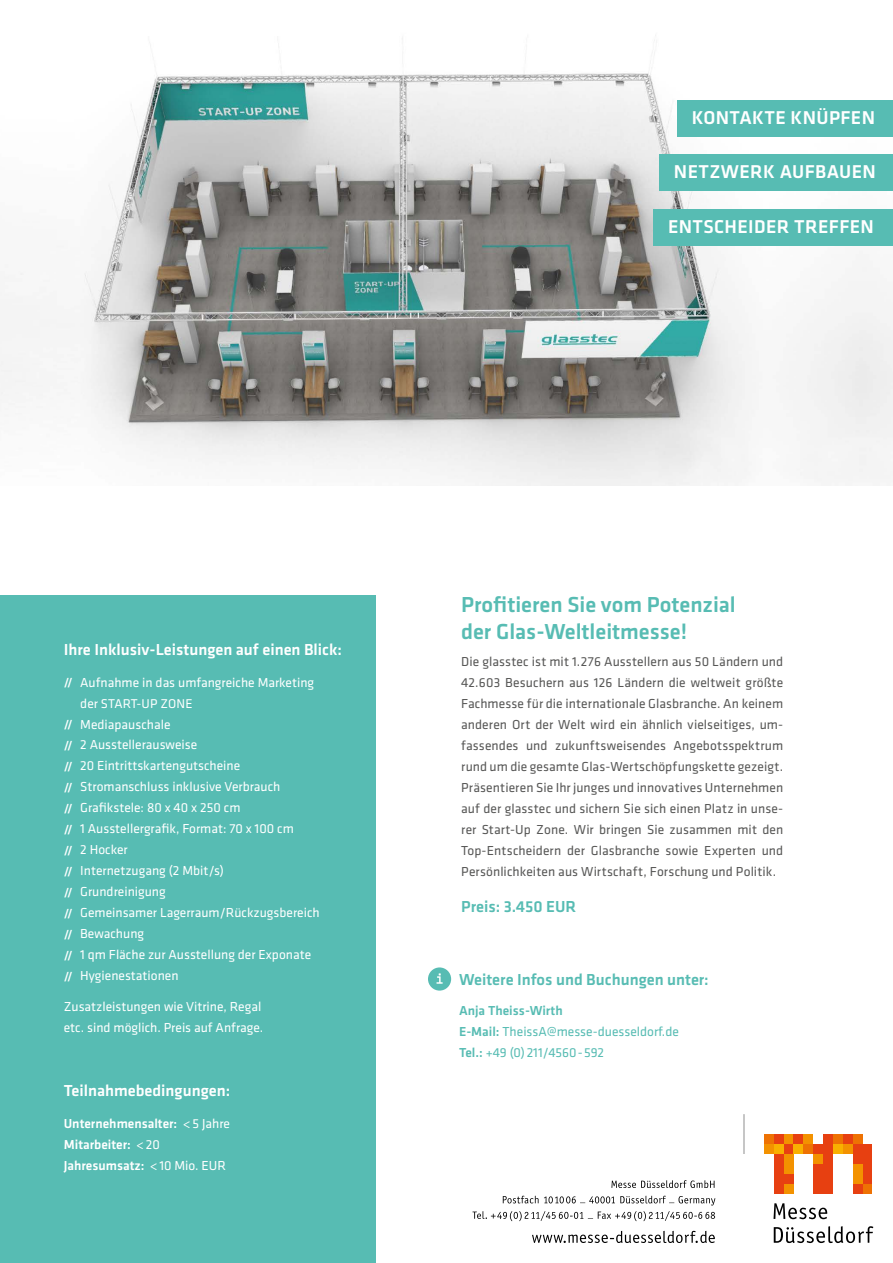
<style>
.page{position:relative;width:893px;height:1263px;background:#fff}
.page>*{position:absolute;margin:0;border:0;box-sizing:border-box;transform-origin:0 0}
.t1{font:500 22.5px/27px "Klavika";color:#57bcb3}
.t2{font:500 19.2px "Klavika";letter-spacing:.02em;color:#fff}
.t3{font:500 16.5px "Klavika";color:#fff}
.t4{font:500 16.5px "Klavika";color:#57bcb3}
.t5{font:13.5px/21px "Klavika";letter-spacing:.005em;color:#575756;text-align:justify}
.t6{font:13.5px/20.9px "Klavika";color:#fff}
.t7{font:13.5px/21px "Klavika";color:#57bcb3}
.t8{font:500 13.5px/21px "Klavika";color:#fff}
.t9{font:13.2px "Klavika";letter-spacing:.01em;color:#fff}
.s1{font-weight:500;font-size:12px}
.s2{font-size:13.5px}
.s3{font-weight:400}
.s4{font-weight:500}
</style>
<div class="page">
<img style="left:0;top:35px;width:893px;height:451px">
<div style="left:0;top:595px;width:376px;height:668px;background:#57bcb3"></div>
<div style="left:659px;top:155px;width:234px;height:36px;background:#57bcb3"></div>
<div style="left:677px;top:100px;width:216px;height:36px;background:#57bcb3"></div>
<div style="left:653px;top:209px;width:240px;height:37px;background:#57bcb3"></div>
<svg style="left:774px;top:1226px;width:99px;height:17px"></svg>
<svg style="left:773px;top:1203px;width:54px;height:16px"></svg>
<div style="left:764px;top:1144px;width:10px;height:10px;background:#f39200"></div>
<div style="left:774px;top:1134px;width:10px;height:10px;background:#e74011"></div>
<div style="left:774px;top:1144px;width:10px;height:10px;background:#f9b000"></div>
<div style="left:784px;top:1134px;width:9px;height:10px;background:#f39200"></div>
<div style="left:784px;top:1144px;width:9px;height:10px;background:#e74011"></div>
<div style="left:793px;top:1134px;width:10px;height:10px;background:#e74011"></div>
<div style="left:793px;top:1144px;width:10px;height:10px;background:#f9b000"></div>
<div style="left:803px;top:1134px;width:10px;height:10px;background:#f39200"></div>
<div style="left:803px;top:1144px;width:10px;height:10px;background:#ee7203"></div>
<div style="left:833px;top:1134px;width:10px;height:10px;background:#ee7203"></div>
<div style="left:833px;top:1144px;width:10px;height:10px;background:#f9b000"></div>
<div style="left:843px;top:1134px;width:10px;height:10px;background:#e74011"></div>
<div style="left:843px;top:1144px;width:10px;height:10px;background:#f39200"></div>
<div style="left:853px;top:1134px;width:9px;height:10px;background:#ee7203"></div>
<div style="left:853px;top:1144px;width:9px;height:20px;background:#e74011"></div>
<div style="left:862px;top:1144px;width:10px;height:39px;background:#e74011"></div>
<div style="left:774px;top:1154px;width:10px;height:39px;background:#e74011"></div>
<div style="left:784px;top:1154px;width:9px;height:20px;background:#f39200"></div>
<div style="left:784px;top:1174px;width:9px;height:9px;background:#e74011"></div>
<div style="left:784px;top:1183px;width:9px;height:10px;background:#f39200"></div>
<div style="left:853px;top:1164px;width:9px;height:19px;background:#f39200"></div>
<div style="left:862px;top:1183px;width:10px;height:10px;background:#ee7203"></div>
<div style="left:764px;top:1134px;width:10px;height:10px;background:#ee7203"></div>
<div style="left:813px;top:1144px;width:10px;height:10px;background:#e74011"></div>
<div style="left:813px;top:1154px;width:10px;height:10px;background:#f39200"></div>
<div style="left:813px;top:1164px;width:10px;height:29px;background:#e74011"></div>
<div style="left:823px;top:1134px;width:10px;height:59px;background:#e74011"></div>
<div style="left:853px;top:1183px;width:9px;height:10px;background:#e74011"></div>
<svg style="left:532px;top:1231px;width:183px;height:12px"></svg>
<svg style="left:472px;top:1211px;width:243px;height:10px"></svg>
<svg style="left:503px;top:1196px;width:212px;height:9px"></svg>
<svg style="left:611px;top:1180px;width:103px;height:8px"></svg>
<hr style="left:743px;top:1114px;width:2px;height:40px;background:#c6c6c6">
<div style="left:428px;top:967px;width:23px;height:23px;background:#57bcb3;border-radius:50%"></div>
<svg style="left:436px;top:973px;width:7px;height:11px"></svg>
<h2 class="t2" style="left:692px;top:104px;width:185px">KONTAKTE KNÜPFEN</h2>
<h2 class="t2" style="left:674px;top:159px;width:204px">NETZWERK AUFBAUEN</h2>
<h2 class="t2" style="left:668px;top:214px;width:207px">ENTSCHEIDER TREFFEN</h2>
<p class="t3" style="left:64px;top:639px;width:280px">Ihre Inklusiv-Leistungen auf einen Blick:</p>
<p class="t6" style="left:64px;top:671px;width:252px"><span class="s1">//</span> Aufnahme in das umfangreiche Marketing</p>
<p class="t9" style="left:80px;top:695px;width:114px"><span class="s2">der</span> START-UP ZONE</p>
<p class="t6" style="left:64px;top:713px;width:257px"><span class="s1">//</span> Mediapauschale<br><span class="s1">//</span> 2 Ausstellerausweise<br><span class="s1">//</span> 20 Eintrittskartengutscheine<br><span class="s1">//</span> Stromanschluss inklusive Verbrauch<br><span class="s1">//</span> Grafikstele: 80 x 40 x 250 cm<br><span class="s1">//</span> 1 Ausstellergrafik, Format: 70 x 100 cm<br><span class="s1">//</span> 2 Hocker<br><span class="s1">//</span> Internetzugang (2 Mbit/s)<br><span class="s1">//</span> Grundreinigung<br><span class="s1">//</span> Gemeinsamer Lagerraum/Rückzugsbereich <span class="s1">//</span> Bewachung<br><span class="s1">//</span> 1 qm Fläche zur Ausstellung der Exponate <span class="s1">//</span> Hygienestationen</p>
<p class="t6" style="left:64px;top:996px;width:201px">Zusatzleistungen wie Vitrine, Regal etc. sind möglich. Preis auf Anfrage.</p>
<p class="t3" style="left:64px;top:1080px;width:168px">Teilnahmebedingungen:</p>
<p class="t8" style="left:64px;top:1112px;width:168px">Unternehmensalter: <span class="s3">&lt; 5 Jahre<br></span>Mitarbeiter: <span class="s3">&lt; 20<br></span>Jahresumsatz: <span class="s3">&lt; 10 Mio. EUR</span></p>
<h1 class="t1" style="left:461px;top:591px;width:276px">Profitieren Sie vom Potenzial der Glas-Weltleitmesse!</h1>
<p class="t5" style="left:461px;top:650px;width:324px">Die glasstec ist mit 1.276 Ausstellern aus 50 Ländern und 42.603 Besuchern aus 126 Ländern die weltweit größte Fachmesse für die internationale Glasbranche. An keinem anderen Ort der Welt wird ein ähnlich vielseitiges, um&shy;fassendes und zukunftsweisendes Angebotsspektrum rund um die gesamte Glas-Wertschöpfungskette gezeigt.<br>Präsentieren Sie Ihr junges und innovatives Unternehmen auf der glasstec und sichern Sie sich einen Platz in unse&shy;rer Start-Up Zone. Wir bringen Sie zusammen mit den Top-Entscheidern der Glasbranche sowie Experten und Persönlichkeiten aus Wirtschaft, Forschung und Politik.</p>
<p class="t4" style="left:461px;top:895px;width:117px">Preis: 3.450 EUR</p>
<p class="t4" style="left:459px;top:968px;width:251px">Weitere Infos und Buchungen unter:</p>
<p class="t7" style="left:459px;top:999px;width:221px"><span class="s4">Anja Theiss-Wirth<br>E-Mail:</span> TheissA@messe-duesseldorf.de<br><span class="s4">Tel.:</span> +49 (0) 211/4560 - 592</p>
</div>
